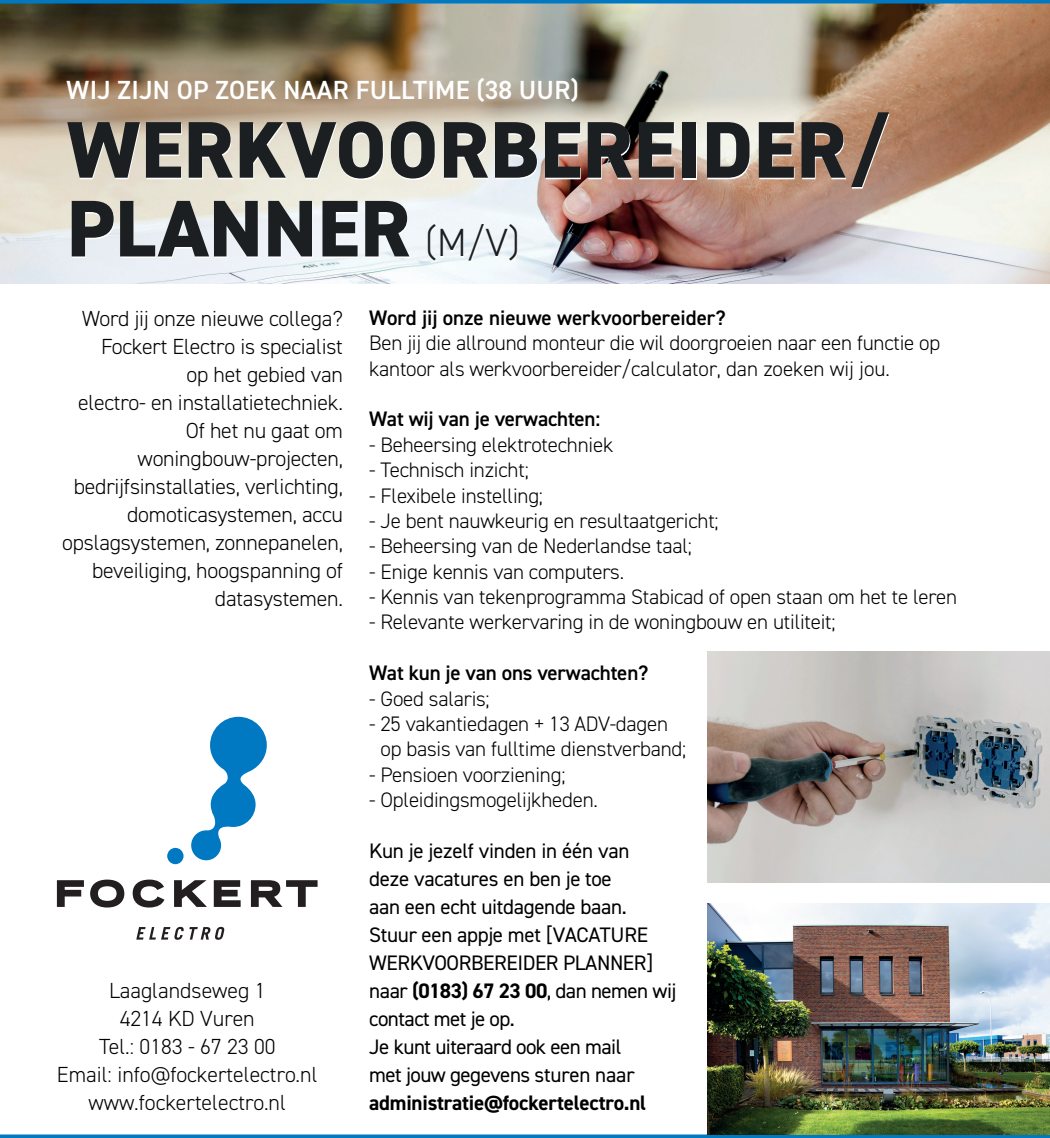
<style>
.page{position:relative;width:1050px;height:1138px;background:#fff}
.page>*{position:absolute;margin:0;border:0;box-sizing:border-box;transform-origin:0 0}
.t1{font:800 80.5px/78.8px "DIN2014";letter-spacing:.01em;color:#1b1f22}
.t2{font:600 26.25px "DIN2014";letter-spacing:.01em;color:#fff}
.t3{font:300 21.88px/28px "DIN2014";letter-spacing:-.01em;color:#000001;text-align:center}
.t4{font:300 21px/25.4px "DIN2014";letter-spacing:-.01em;color:#000001}
.t5{font:21px/28px "DIN2014";letter-spacing:-.015em;color:#000001}
.t6{font:600 21px "DIN2014";letter-spacing:-.01em;color:#000001}
.t7{font:700 21px "DIN2014";letter-spacing:-.01em;color:#000001}
.s1{font-weight:300;font-size:39.38px}
.s2{font-weight:700;color:#fff}
.s3{font-weight:700}
</style>
<div class="page">
<img style="left:0;top:4px;width:1050px;height:280px">
<svg style="left:57px;top:880px;width:27px;height:27px"></svg>
<svg style="left:90px;top:879px;width:34px;height:28px"></svg>
<svg style="left:133px;top:879px;width:31px;height:28px"></svg>
<svg style="left:174px;top:880px;width:33px;height:27px"></svg>
<svg style="left:214px;top:880px;width:27px;height:27px"></svg>
<svg style="left:251px;top:880px;width:67px;height:27px"></svg>
<svg style="left:136px;top:926px;width:89px;height:13px"></svg>
<svg style="left:191px;top:716px;width:76px;height:144px"></svg>
<div style="left:167px;top:848px;width:17px;height:16px;background:#0079c2;border-radius:50%"></div>
<svg style="left:0;top:1134px;width:1050px;height:4px;background:#1a81ba"></svg>
<svg style="left:0;top:0;width:1050px;height:4px;background:#1079b6"></svg>
<img style="left:707px;top:651px;width:343px;height:231px">
<img style="left:707px;top:904px;width:343px;height:230px">
<p class="t2" style="left:67px;top:72px;width:514px">WIJ ZIJN OP ZOEK NAAR FULLTIME (38 UUR)</p>
<h1 class="t1" style="left:67px;top:111px;width:821px">WERKVOORBEREIDER/<br>PLANNER <span class="s1">(M/V)</span></h1>
<p class="t3" style="left:62px;top:304px;width:282px;text-align:right">Word jij onze nieuwe collega?<br>Fockert Electro is specialist<br>op het gebied van<br>electro- en installatietechniek.<br>Of het nu gaat om woningbouw-projecten, bedrijfsinstallaties, verlichting, domoticasystemen, accu opslagsystemen, zonnepanelen, beveiliging, hoogspanning of datasystemen.</p>
<p class="t3" style="left:57px;top:976px;width:262px">Laaglandseweg 1<br>4214 KD Vuren<br>Tel.: 0183 - 67 23 00<br>Email: info@fockertelectro.nl www.fockertelectro.nl</p>
<p class="t6" style="left:369px;top:304px;width:358px">Word jij onze nieuwe werkvoorbereider?</p>
<p class="t4" style="left:369px;top:330px;width:573px">Ben jij die allround monteur die wil doorgroeien naar een functie op kantoor als werkvoorbereider/calculator, dan zoeken wij jou.</p>
<p class="t6" style="left:369px;top:405px;width:233px">Wat wij van je verwachten:</p>
<p class="t4" style="left:369px;top:432px;width:246px">- Beheersing elektrotechniek</p>
<p class="t4" style="left:369px;top:457px;width:161px">- Technisch inzicht;</p>
<p class="t4" style="left:369px;top:483px;width:175px">- Flexibele instelling;</p>
<p class="t4" style="left:369px;top:508px;width:351px">- Je bent nauwkeurig en resultaatgericht;</p>
<p class="t4" style="left:369px;top:533px;width:324px">- Beheersing van de Nederlandse taal;</p>
<p class="t4" style="left:369px;top:559px;width:256px">- Enige kennis van computers.</p>
<p class="t4" style="left:369px;top:584px;width:590px">- Kennis van tekenprogramma Stabicad of open staan om het te leren</p>
<p class="t4" style="left:369px;top:609px;width:468px">- Relevante werkervaring in de woningbouw en utiliteit;</p>
<p class="t6" style="left:369px;top:659px;width:281px">Wat kun je van ons verwachten?</p>
<p class="t4" style="left:369px;top:685px;width:122px">- Goed salaris;</p>
<p class="t4" style="left:381px;top:711px;width:307px;text-indent:-11px">- 25 vakantiedagen + 13 ADV-dagen op basis van fulltime dienstverband;</p>
<p class="t4" style="left:369px;top:762px;width:198px">- Pensioen voorziening;</p>
<p class="t4" style="left:369px;top:787px;width:282px">- Opleidingsmogelijkheden.<span class="s2">langs!</span></p>
<p class="t5" style="left:369px;top:836px;width:309px">Kun je jezelf vinden in één van<br>deze vacatures en ben je toe<br>aan een echt uitdagende baan.<br>Stuur een appje met [VACATURE<br>WERKVOORBEREIDER PLANNER] naar <span class="s3">(0183) 67 23 00</span>, dan nemen wij contact met je op.<br>Je kunt uiteraard ook een mail<br>met jouw gegevens sturen naar</p>
<p class="t7" style="left:369px;top:1089px;width:278px">administratie@fockertelectro.nl</p>
</div>
